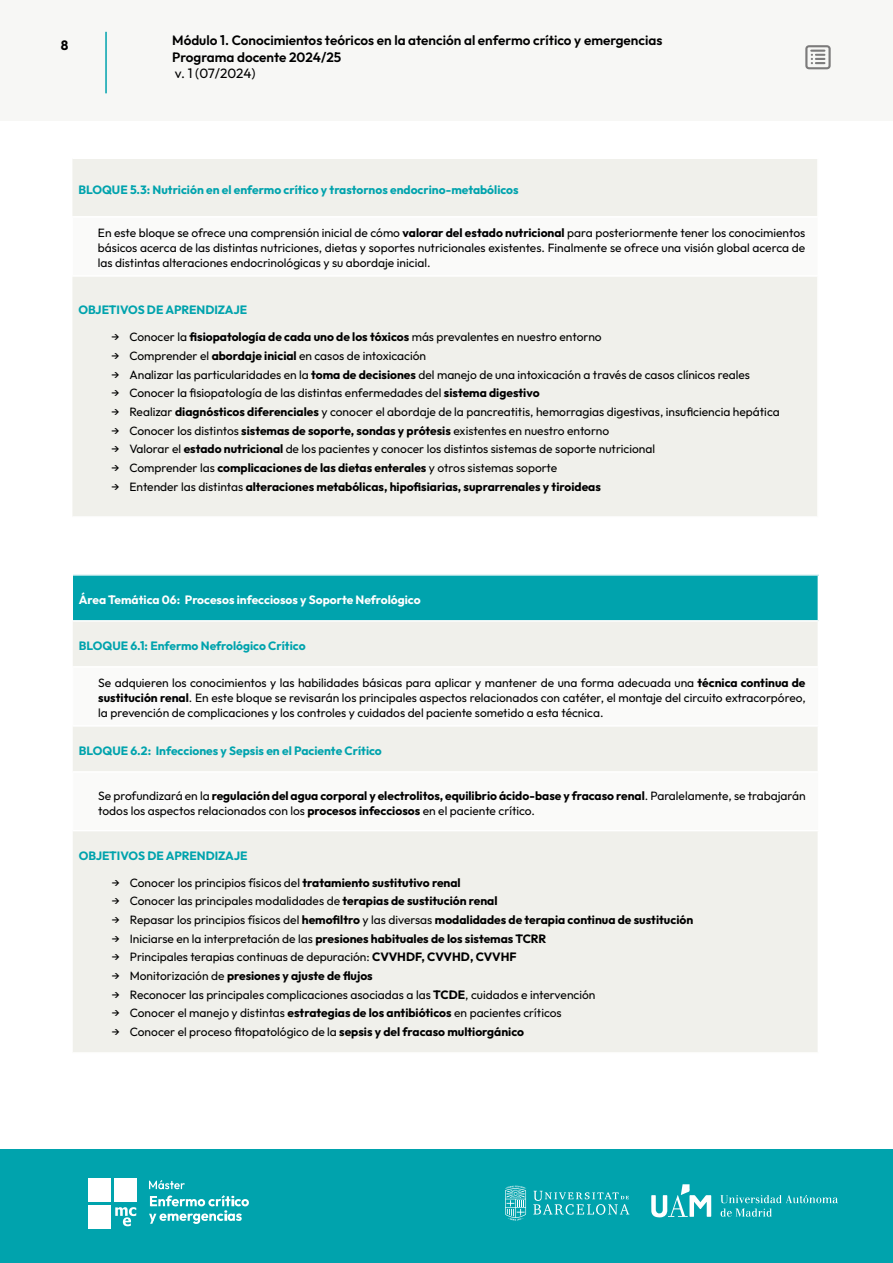
<style>
.page{position:relative;width:893px;height:1263px;background:#fff}
.page>*{position:absolute;margin:0;border:0;box-sizing:border-box;transform-origin:0 0}
.t1{font:600 13.5px/16.2px "Outfit";color:#000}
.t2{font:13.5px "Outfit";color:#000}
.t3{font:700 13.5px "Outfit";color:#000}
.t4{font:12px/15px "Outfit";color:#000;text-align:justify}
.t5{font:700 12px "Outfit";color:#000}
.t6{font:700 12px "Outfit";color:#00a3ad}
.t7{font:700 12px "Outfit";color:#fff}
.s1{font-weight:700}
.s2{font-weight:400}
</style>
<div class="page">
<div style="left:0;top:1150px;width:893px;height:113px;background:#00a3ad"></div>
<div style="left:0;top:0;width:893px;height:121px;background:#f7f7f5"></div>
<svg style="left:115px;top:1207px;width:21px;height:19px"></svg>
<div style="left:89px;top:1178px;width:22px;height:24px;background:#fff"></div>
<div style="left:89px;top:1205px;width:22px;height:23px;background:#fff"></div>
<div style="left:114px;top:1178px;width:23px;height:24px;background:#fff"></div>
<svg style="left:149px;top:1180px;width:36px;height:9px"></svg>
<svg style="left:149px;top:1195px;width:100px;height:29px"></svg>
<hr style="left:105px;top:32px;width:2px;height:61px;background:#00a3ad">
<svg style="left:533px;top:1191px;width:96px;height:24px"></svg>
<svg style="left:505px;top:1186px;width:22px;height:34px"></svg>
<svg style="left:651px;top:1184px;width:60px;height:33px"></svg>
<svg style="left:720px;top:1195px;width:118px;height:22px"></svg>
<svg style="left:805px;top:45px;width:26px;height:24px"></svg>
<div style="left:72px;top:159px;width:745px;height:357px;background:#f0f0eb"></div>
<div style="left:72px;top:217px;width:746px;height:59px;background:#fafaf9"></div>
<hr style="left:72px;top:275px;width:747px;height:2px;background:#fff">
<hr style="left:72px;top:216px;width:747px;height:2px;background:#fff">
<hr style="left:72px;top:218px;width:1px;height:57px;background:#fff">
<div style="left:73px;top:575px;width:745px;height:46px;background:#00a3ad"></div>
<div style="left:73px;top:622px;width:745px;height:430px;background:#f0f0eb"></div>
<svg style="left:73px;top:668px;width:745px;height:162px"></svg>
<hr style="left:73px;top:574px;width:746px;height:2px;background:#fff">
<hr style="left:73px;top:620px;width:746px;height:2px;background:#fff">
<hr style="left:72px;top:666px;width:747px;height:2px;background:#fff">
<hr style="left:72px;top:725px;width:747px;height:2px;background:#fff">
<hr style="left:72px;top:830px;width:747px;height:1px;background:#fff">
<hr style="left:72px;top:771px;width:747px;height:2px;background:#fff">
<p class="t3" style="left:61px;top:36px;width:9px">8</p>
<p class="t1" style="left:172px;top:33px;width:492px">Módulo 1. Conocimientos teóricos en la atención al enfermo crítico y emergencias<br>Programa docente 2024/25</p>
<p class="t2" style="left:175px;top:64px;width:82px">v. 1 (07/2024)</p>
<p class="t6" style="left:78px;top:181px;width:442px">BLOQUE 5.3: Nutrición en el enfermo crítico y trastornos endocrino-metabólicos</p>
<p class="t4" style="left:98px;top:226px;width:709px">En este bloque se ofrece una comprensión inicial de cómo <span class="s1">valorar del estado nutricional</span> para posteriormente tener los conocimientos básicos acerca de las distintas nutriciones, dietas y soportes nutricionales existentes. Finalmente se ofrece una visión global acerca de las distintas alteraciones endocrinológicas y su abordaje inicial.</p>
<p class="t6" style="left:78px;top:302px;width:170px">OBJETIVOS DE APRENDIZAJE</p>
<p class="t4" style="left:111px;top:330px;width:492px">→ Conocer la <span class="s1">fisiopatología de cada uno de los tóxicos</span> más prevalentes en nuestro entorno</p>
<p class="t4" style="left:111px;top:349px;width:316px">→ Comprender el <span class="s1">abordaje inicial</span> en casos de intoxicación</p>
<p class="t4" style="left:111px;top:367px;width:640px">→ Analizar las particularidades en la <span class="s1">toma de decisiones</span> del manejo de una intoxicación a través de casos clínicos reales</p>
<p class="t4" style="left:111px;top:386px;width:430px">→ Conocer la fisiopatología de las distintas enfermedades del <span class="s1">sistema digestivo</span></p>
<p class="t4" style="left:111px;top:405px;width:670px">→ Realizar <span class="s1">diagnósticos diferenciales</span> y conocer el abordaje de la pancreatitis, hemorragias digestivas, insuficiencia hepática</p>
<p class="t4" style="left:111px;top:423px;width:499px">→ Conocer los distintos <span class="s1">sistemas de soporte, sondas y prótesis</span> existentes en nuestro entorno</p>
<p class="t4" style="left:111px;top:442px;width:545px">→ Valorar el <span class="s1">estado nutricional</span> de los pacientes y conocer los distintos sistemas de soporte nutricional</p>
<p class="t4" style="left:111px;top:461px;width:447px">→ Comprender las <span class="s1">complicaciones de las dietas enterales</span> y otros sistemas soporte</p>
<p class="t5" style="left:111px;top:478px;width:491px"><span class="s2">→ Entender las distintas</span> alteraciones metabólicas, hipofisiarias, suprarrenales y tiroideas</p>
<p class="t7" style="left:79px;top:592px;width:343px">Área Temática 06: Procesos infecciosos y Soporte Nefrológico</p>
<p class="t6" style="left:79px;top:638px;width:228px">BLOQUE 6.1: Enfermo Nefrológico Crítico</p>
<p class="t4" style="left:98px;top:676px;width:709px">Se adquieren los conocimientos y las habilidades básicas para aplicar y mantener de una forma adecuada una <span class="s1">técnica continua de sustitución renal</span>. En este bloque se revisarán los principales aspectos relacionados con catéter, el montaje del circuito extracorpóreo, la prevención de complicaciones y los controles y cuidados del paciente sometido a esta técnica.</p>
<p class="t6" style="left:79px;top:743px;width:305px">BLOQUE 6.2: Infecciones y Sepsis en el Paciente Crítico</p>
<p class="t4" style="left:98px;top:788px;width:709px">Se profundizará en la <span class="s1">regulación del agua corporal y electrolitos, equilibrio ácido-base y fracaso renal</span>. Paralelamente, se trabajarán todos los aspectos relacionados con los <span class="s1">procesos infecciosos</span> en el paciente crítico.</p>
<p class="t6" style="left:79px;top:847px;width:170px">OBJETIVOS DE APRENDIZAJE</p>
<p class="t4" style="left:112px;top:875px;width:350px">→ Conocer los principios físicos del <span class="s1">tratamiento sustitutivo renal</span></p>
<p class="t4" style="left:112px;top:894px;width:387px">→ Conocer las principales modalidades de <span class="s1">terapias de sustitución renal</span></p>
<p class="t5" style="left:112px;top:912px;width:583px"><span class="s2">→ Repasar los principios físicos del</span> hemofiltro <span class="s2">y las diversas</span> modalidades de terapia continua de sustitución</p>
<p class="t5" style="left:112px;top:930px;width:436px"><span class="s2">→ Iniciarse en la interpretación de las</span> presiones habituales de los sistemas TCRR</p>
<p class="t4" style="left:112px;top:950px;width:406px">→ Principales terapias continuas de depuración: <span class="s1">CVVHDF, CVVHD, CVVHF</span></p>
<p class="t5" style="left:112px;top:968px;width:262px"><span class="s2">→ Monitorización de</span> presiones y ajuste de flujos</p>
<p class="t4" style="left:112px;top:987px;width:485px">→ Reconocer las principales complicaciones asociadas a las <span class="s1">TCDE</span>, cuidados e intervención</p>
<p class="t4" style="left:112px;top:1006px;width:451px">→ Conocer el manejo y distintas <span class="s1">estrategias de los antibióticos</span> en pacientes críticos</p>
<p class="t4" style="left:112px;top:1024px;width:414px">→ Conocer el proceso fitopatológico de la <span class="s1">sepsis y del fracaso multiorgánico</span></p>
</div>
